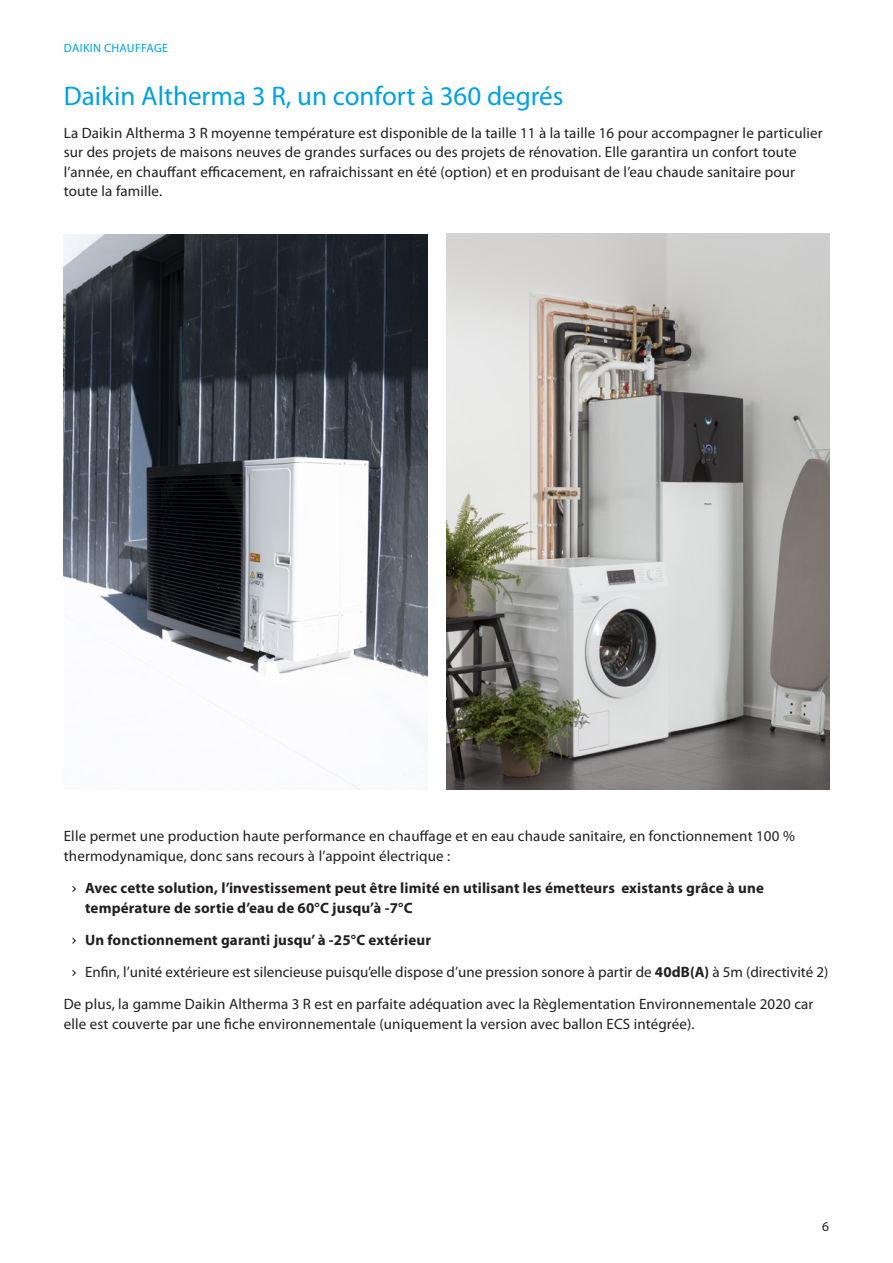
<style>
.page{position:relative;width:893px;height:1263px;background:#fff}
.page>*{position:absolute;margin:0;border:0;box-sizing:border-box;transform-origin:0 0}
.Normal_wrd_1{font:27px "Myriad Pro";color:#00a1e3}
.Normal_wrd_1-2{font:15px/19.5px "Myriad Pro";letter-spacing:.01em;color:#231f20}
.Normal_wrd_1-3{font:700 15px/19.5px "Myriad Pro";letter-spacing:.01em;color:#231f20}
.t1{font:13.5px "Myriad Pro";color:#231f20}
.t2{font:12px "Myriad Pro";letter-spacing:.03em;color:#00a1e3}
.s1{font-weight:700}
</style>
<div class="page">
<svg style="left:72px;top:886px;width:4px;height:6px"></svg>
<svg style="left:72px;top:937px;width:4px;height:7px"></svg>
<svg style="left:72px;top:970px;width:4px;height:6px"></svg>
<img style="left:446px;top:234px;width:383px;height:556px">
<img style="left:64px;top:235px;width:364px;height:554px">
<p class="t2" style="left:64px;top:41px;width:106px">DAIKIN CHAUFFAGE</p>
<p class="Normal_wrd_1" style="left:64px;top:82px;width:501px">Daikin Altherma 3 R, un confort à 360 degrés</p>
<p class="Normal_wrd_1-2" style="left:64px;top:123px;width:760px">La Daikin Altherma 3 R moyenne température est disponible de la taille 11 à la taille 16 pour accompagner le particulier sur des projets de maisons neuves de grandes surfaces ou des projets de rénovation. Elle garantira un confort toute l’année, en chauffant efficacement, en rafraichissant en été (option) et en produisant de l’eau chaude sanitaire pour toute la famille.</p>
<p class="Normal_wrd_1-2" style="left:64px;top:827px;width:733px">Elle permet une production haute performance en chauffage et en eau chaude sanitaire, en fonctionnement 100 % thermodynamique, donc sans recours à l’appoint électrique :</p>
<p class="Normal_wrd_1-3" style="left:85px;top:878px;width:680px">Avec cette solution, l’investissement peut être limité en utilisant les émetteurs existants grâce à une température de sortie d’eau de 60°C jusqu’à -7°C</p>
<p class="Normal_wrd_1-3" style="left:85px;top:930px;width:347px">Un fonctionnement garanti jusqu’ à -25°C extérieur</p>
<p class="Normal_wrd_1-2" style="left:85px;top:962px;width:745px">Enfin, l’unité extérieure est silencieuse puisqu’elle dispose d’une pression sonore à partir de <span class="s1">40dB(A)</span> à 5m (directivité 2)</p>
<p class="Normal_wrd_1-2" style="left:64px;top:995px;width:751px">De plus, la gamme Daikin Altherma 3 R est en parfaite adéquation avec la Règlementation Environnementale 2020 car elle est couverte par une fiche environnementale (uniquement la version avec ballon ECS intégrée).</p>
<p class="t1" style="left:822px;top:1219px;width:8px">6</p>
</div>
